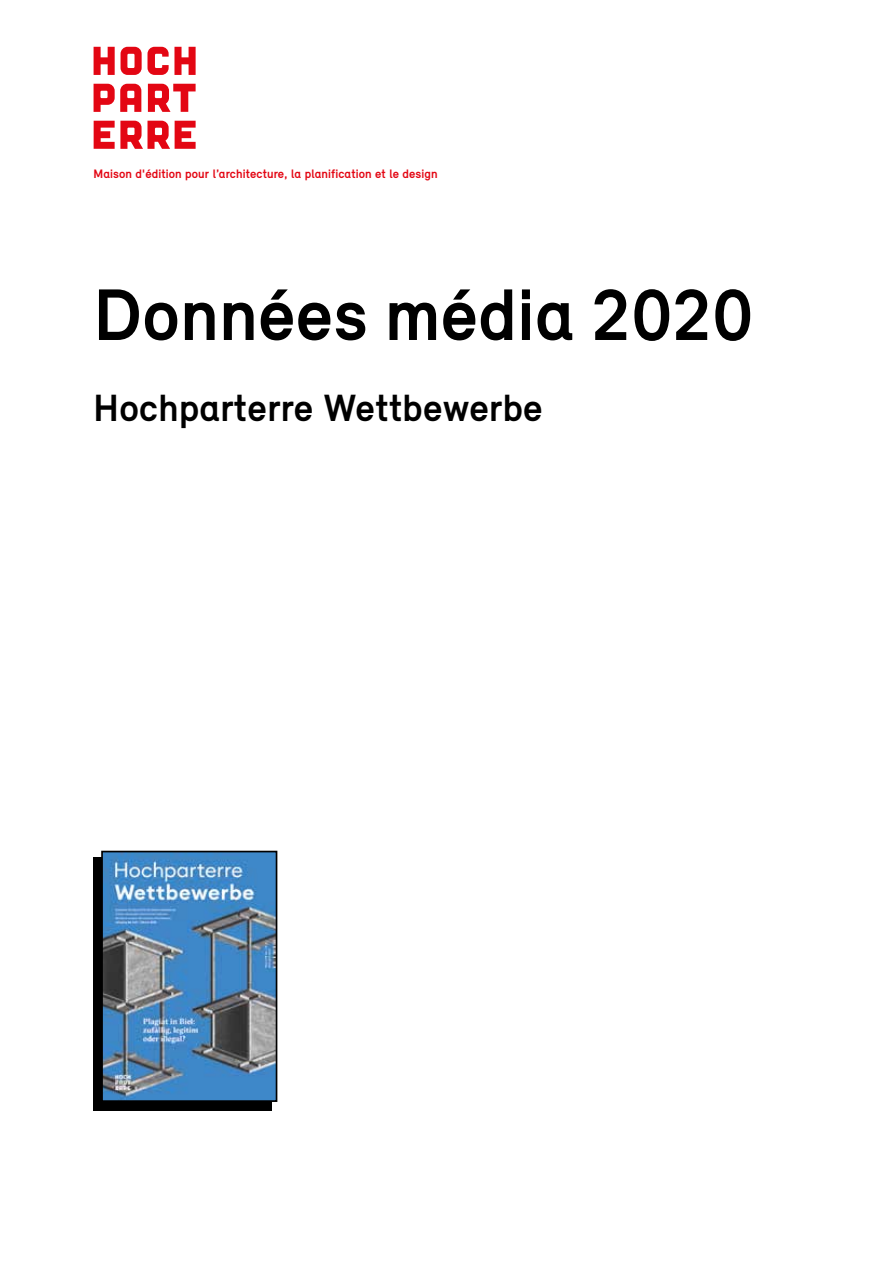
<style>
.page{position:relative;width:893px;height:1263px;background:#fff}
.page>*{position:absolute;margin:0;border:0;box-sizing:border-box;transform-origin:0 0}
.t1{font:75px "Relevant Bold 2";letter-spacing:.005em;color:#000}
.t2{font:39px "Relevant Bold 2";letter-spacing:.01em;color:#000}
.t3{font:12.6px "Relevant Bold 2";letter-spacing:.01em;color:#e30613}
</style>
<div class="page">
<div style="left:94px;top:858px;width:178px;height:253px;background:#000"></div>
<img style="left:100px;top:850px;width:178px;height:252px">
<svg style="left:94px;top:47px;width:21px;height:28px"></svg>
<svg style="left:121px;top:47px;width:75px;height:28px"></svg>
<svg style="left:94px;top:84px;width:47px;height:28px"></svg>
<svg style="left:94px;top:121px;width:102px;height:28px"></svg>
<svg style="left:148px;top:84px;width:48px;height:28px"></svg>
<p class="t3" style="left:94px;top:166px;width:346px">Maison d'édition pour l’architecture, la planification et le design</p>
<h1 class="t1" style="left:94px;top:269px;width:661px">Données média 2020</h1>
<h2 class="t2" style="left:94px;top:384px;width:451px">Hochparterre Wettbewerbe</h2>
</div>
